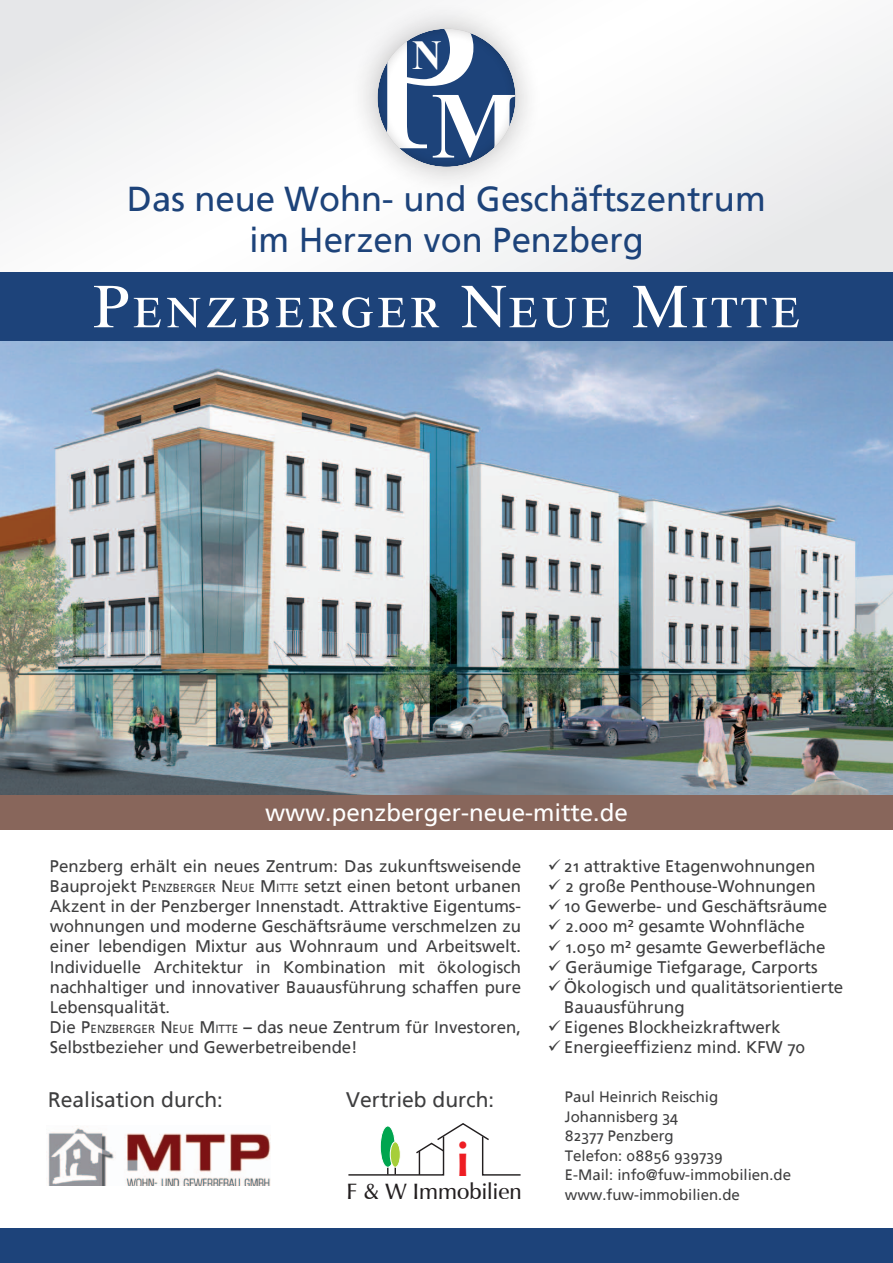
<style>
.page{position:relative;width:893px;height:1263px;background:#fff}
.page>*{position:absolute;margin:0;border:0;box-sizing:border-box;transform-origin:0 0}
.t1{font:210.3px "Times New Roman";color:#fff}
.t2{font:700 94.5px "Times New Roman";color:#fff}
.t3{font:60px "Times Ten Roman SC";letter-spacing:.05em;color:#fff}
.t4{font:700 46.05px "Zapf Humanist 601 BT";color:#ee1d23}
.t5{font:700 41.25px "Times New Roman";color:#fff}
.t6{font:34.5px/41.4px "Frutiger Linotype";color:#1d437a;text-align:center}
.t7{font:24px "Frutiger Linotype";color:#fff}
.t8{font:600 22.2px "Zapf Humnst 601 Grk BT";color:#231f20}
.t9{font:21px "Frutiger Linotype";color:#3e3e3f}
.t10{font:16.8px/20.1px "Frutiger Linotype";color:#3e3e3f}
.t11{font:15px/19.5px "Frutiger Linotype";color:#3e3e3f}
.s1{font-style:inherit}
.s2{font-size:11.7px}
</style>
<div class="page">
<div style="left:0;top:1229px;width:893px;height:34px;background:#1d437a"></div>
<div style="left:0;top:0;width:893px;height:272px;background:linear-gradient(to bottom,#f4f4f5,#f5f5f6)"></div>
<img style="left:0;top:340px;width:893px;height:455px">
<div style="left:0;top:272px;width:893px;height:68px;background:#1d437a"></div>
<div style="left:0;top:795px;width:893px;height:34px;background:#88665b"></div>
<div style="left:347px;top:0;width:194px;height:192px;background:#231f20;opacity:.3"></div>
<div style="left:376px;top:29px;width:141px;height:139px;background:#231f20;opacity:.25"></div>
<img style="left:48px;top:1128px;width:222px;height:57px">
<svg style="left:348px;top:1123px;width:173px;height:53px"></svg>
<h1 class="t1" style="left:364px;top:-64px;width:118px">P</h1>
<h3 class="t5" style="left:412px;top:27px;width:31px">N</h3>
<h2 class="t2" style="left:431px;top:61px;width:91px">M</h2>
<h3 class="t6" style="left:127px;top:178px;width:640px">Das neue Wohn- und Geschäftszentrum im Herzen von Penzberg</h3>
<h3 class="t3" style="left:93px;top:271px;width:709px">Penzberger Neue Mitte</h3>
<h3 class="t7" style="left:265px;top:798px;width:364px">www.penzberger-neue-mitte.de</h3>
<p class="t10" style="left:548px;top:856px;width:269px">✓ 21 attraktive Etagenwohnungen</p>
<p class="t10" style="left:548px;top:876px;width:270px">✓ 2 große Penthouse-Wohnungen</p>
<p class="t10" style="left:548px;top:896px;width:281px">✓ 10 Gewerbe- und Geschäftsräume</p>
<p class="t10" style="left:548px;top:916px;width:259px">✓ 2.000 m² gesamte Wohnfläche</p>
<p class="t10" style="left:548px;top:937px;width:279px">✓ 1.050 m² gesamte Gewerbefläche</p>
<p class="t10" style="left:548px;top:957px;width:271px">✓ Geräumige Tiefgarage, Carports</p>
<p class="t10" style="left:564px;top:977px;width:281px;text-indent:-16px">✓ Ökologisch und qualitätsorientierte<br>Bauausführung</p>
<p class="t10" style="left:548px;top:1017px;width:235px">✓ Eigenes Blockheizkraftwerk</p>
<p class="t10" style="left:548px;top:1037px;width:259px">✓ Energieeffizienz mind. KFW 70</p>
<p class="t10" style="left:50px;top:856px;width:473px">Penzberg erhält ein neues Zentrum: Das zukunftsweisende Bauprojekt <span class="s1">P</span><span class="s2">ENZBERGER</span> <span class="s1">N</span> <span class="s2">EUE</span> <span class="s1">M</span><span class="s2">ITTE</span> setzt einen betont urbanen Akzent in der Penzberger Innenstadt. Attraktive Eigentums&shy;wohnungen und moderne Geschäftsräume verschmelzen zu einer lebendigen Mixtur aus Wohnraum und Arbeitswelt.<br>Individuelle Architektur in Kombination mit ökologisch nachhaltiger und innovativer Bauausführung schaffen pure Lebensqualität.<br>Die <span class="s1">P</span><span class="s2">ENZBERGER</span> <span class="s1">N</span> <span class="s2">EUE</span> <span class="s1">M</span><span class="s2">ITTE</span> – das neue Zentrum für Investoren, Selbstbezieher und Gewerbetreibende!</p>
<p class="t9" style="left:48px;top:1087px;width:177px">Realisation durch:</p>
<p class="t9" style="left:346px;top:1087px;width:150px">Vertrieb durch:</p>
<p class="t11" style="left:565px;top:1087px;width:228px">Paul Heinrich Reischig<br>Johannisberg 34<br>82377 Penzberg<br>Telefon: 08856 939739<br>E-Mail: info@fuw-immobilien.de www.fuw-immobilien.de</p>
<h3 class="t4" style="left:456px;top:1131px;width:14px">i</h3>
<h3 class="t8" style="left:346px;top:1180px;width:177px">F &amp; W Immobilien</h3>
</div>
